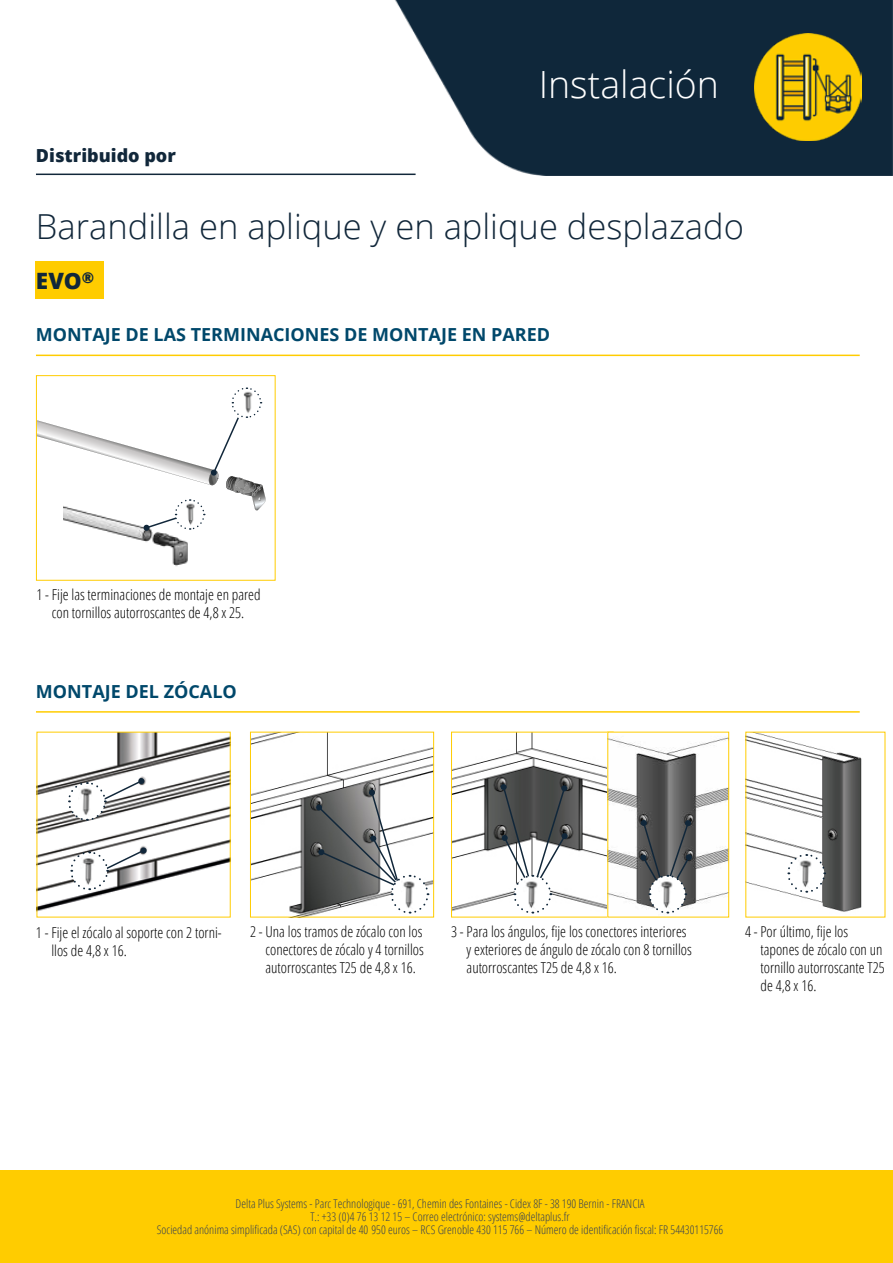
<style>
.page{position:relative;width:893px;height:1263px;background:#fff}
.page>*{position:absolute;margin:0;border:0;box-sizing:border-box;transform-origin:0 0}
.t1{font:300 37.5px "Open Sans";color:#fff}
.t2{font:300 34.5px "Open Sans";color:#11273a}
.t3{font:800 22.5px "Open Sans";color:#11273a}
.t4{font:700 18px "Open Sans";color:#00486b}
.t5{font:800 18px "Open Sans";color:#11273a}
.t6{font:300 condensed 15px/18px "Open Sans";color:#000}
.t7{font:300 condensed 12px/13px "Open Sans";color:#354054;text-align:center}
</style>
<div class="page">
<img style="left:296px;top:0;width:597px;height:175px">
<div style="left:423px;top:0;width:393px;height:137px;background:#0f273a"></div>
<hr style="left:36px;top:174px;width:380px;height:1px;background:#11273a">
<div style="left:0;top:1170px;width:893px;height:93px;background:#fc0"></div>
<img style="left:755px;top:34px;width:106px;height:106px">
<div style="left:36px;top:261px;width:68px;height:38px;background:#fc0"></div>
<img style="left:39px;top:734px;width:190px;height:177px">
<img style="left:252px;top:734px;width:180px;height:181px">
<div style="left:250px;top:732px;width:184px;height:185px;border:1px solid #fc0"></div>
<svg style="left:67px;top:778px;width:78px;height:44px"></svg>
<img style="left:77px;top:785px;width:19px;height:31px">
<svg style="left:316px;top:790px;width:113px;height:124px"></svg>
<img style="left:400px;top:878px;width:19px;height:31px">
<img style="left:453px;top:734px;width:154px;height:177px">
<div style="left:451px;top:732px;width:163px;height:185px;border:1px solid #fc0"></div>
<img style="left:609px;top:734px;width:118px;height:181px">
<div style="left:607px;top:732px;width:122px;height:185px;border:1px solid #fc0"></div>
<svg style="left:501px;top:784px;width:67px;height:130px"></svg>
<img style="left:523px;top:878px;width:19px;height:31px">
<svg style="left:640px;top:820px;width:52px;height:94px;background:#6c6e70"></svg>
<img style="left:658px;top:878px;width:19px;height:31px">
<img style="left:747px;top:734px;width:115px;height:178px">
<svg style="left:786px;top:853px;width:40px;height:41px"></svg>
<img style="left:797px;top:857px;width:18px;height:31px">
<div style="left:36px;top:375px;width:240px;height:206px;border:1px solid #fc0"></div>
<img style="left:106px;top:531px;width:82px;height:36px">
<img style="left:173px;top:531px;width:15px;height:1px">
<svg style="left:36px;top:387px;width:230px;height:144px"></svg>
<hr style="left:36px;top:711px;width:824px;height:2px;background:#fc0">
<svg style="left:69px;top:847px;width:78px;height:44px"></svg>
<img style="left:80px;top:854px;width:18px;height:32px">
<hr style="left:36px;top:355px;width:824px;height:1px;background:#fc0">
<p class="t5" style="left:36px;top:142px;width:141px">Distribuido por</p>
<h1 class="t1" style="left:539px;top:59px;width:182px">Instalación</h1>
<h2 class="t2" style="left:36px;top:203px;width:709px">Barandilla en aplique y en aplique desplazado</h2>
<h3 class="t3" style="left:36px;top:263px;width:60px">EVO<sup>®</sup></h3>
<p class="t4" style="left:36px;top:322px;width:516px">MONTAJE DE LAS TERMINACIONES DE MONTAJE EN PARED</p>
<p class="t6" style="left:36px;top:585px;width:226px;text-align:center">1 - Fije las terminaciones de montaje en pared con tornillos autorroscantes de 4,8 x 25.</p>
<p class="t4" style="left:36px;top:678px;width:202px">MONTAJE DEL ZÓCALO</p>
<p class="t6" style="left:51px;top:923px;width:172px;text-indent:-15px">1 - Fije el zócalo al soporte con 2 torni&shy;llos de 4,8 x 16.</p>
<p class="t6" style="left:467px;top:922px;width:227px;text-indent:-15px">3 - Para los ángulos, fije los conectores interiores y exteriores de ángulo de zócalo con 8 tornillos autorroscantes T25 de 4,8 x 16.</p>
<p class="t6" style="left:760px;top:922px;width:126px;text-indent:-15px">4 - Por último, fije los tapones de zócalo con un tornillo autorroscante T25 de 4,8 x 16.</p>
<p class="t6" style="left:265px;top:922px;width:160px;text-align:justify;text-indent:-15px">2 - Una los tramos de zócalo con los conectores de zócalo y 4 tornillos autorroscantes T25 de 4,8 x 16.</p>
<p class="t7" style="left:157px;top:1197px;width:568px">Delta Plus Systems - Parc Technologique - 691, Chemin des Fontaines - Cidex 8F - 38 190 Bernin - FRANCIA<br>T.: +33 (0)4 76 13 12 15 – Correo electrónico: systems@deltaplus.fr<br>Sociedad anónima simplificada (SAS) con capital de 40 950 euros – RCS Grenoble 430 115 766 – Número de identificación fiscal: FR 54430115766</p>
</div>
